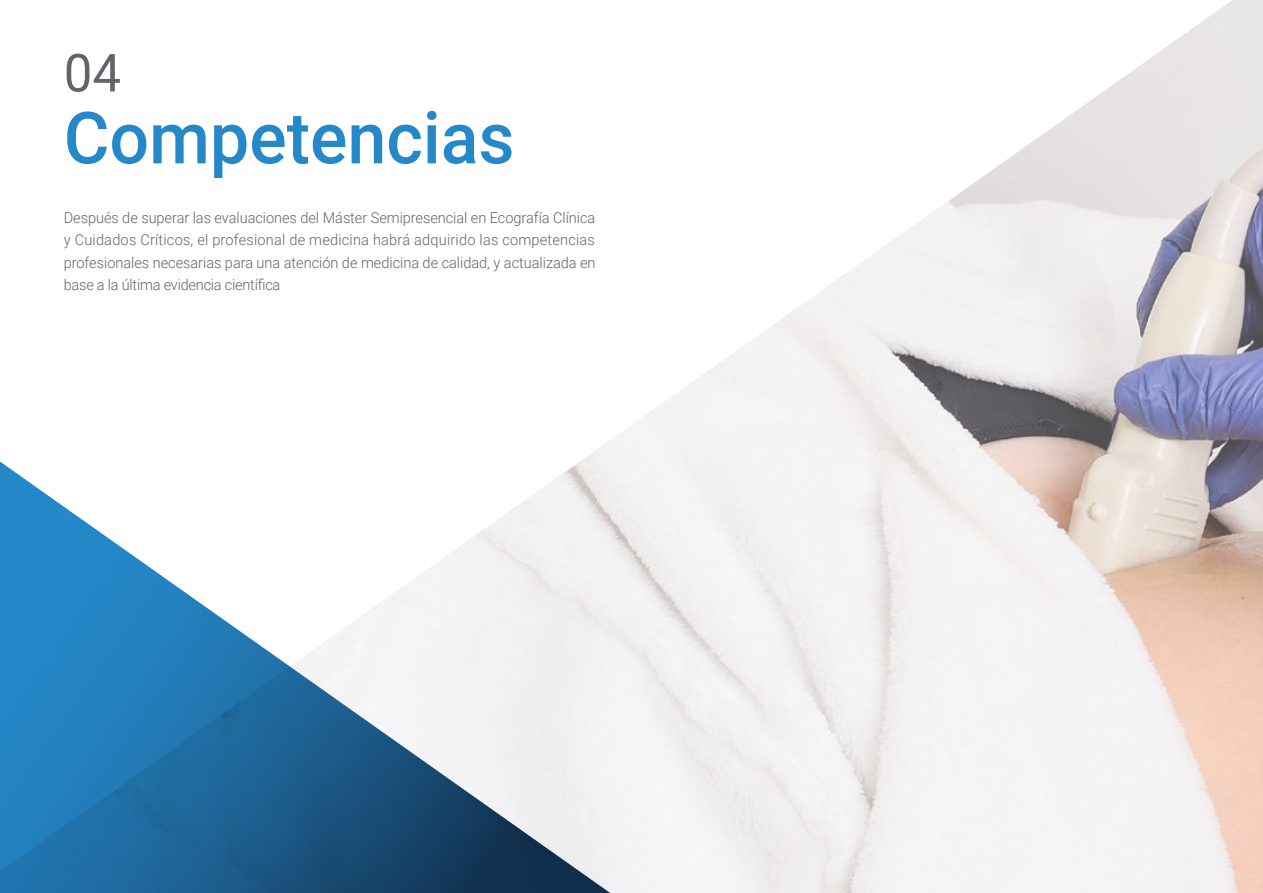
<style>
.page{position:relative;width:1263px;height:893px;background:#fff}
.page>*{position:absolute;margin:0;border:0;box-sizing:border-box;transform-origin:0 0}
.t1{font:500 72px "Roboto";color:#2488c9}
.t2{font:52.5px "Roboto";color:#61646a}
.t3{font:300 15px/22.5px "Roboto";letter-spacing:-.015em;color:#61646a;text-align:justify}
</style>
<div class="page">
<img style="left:603px;top:0;width:660px;height:893px">
<svg style="left:0;top:446px;width:640px;height:447px"></svg>
<h2 class="t2" style="left:64px;top:36px;width:59px">04</h2>
<h1 class="t1" style="left:64px;top:87px;width:452px">Competencias</h1>
<p class="t3" style="left:64px;top:206px;width:533px">Después de superar las evaluaciones del Máster Semipresencial en Ecografía Clínica y Cuidados Críticos, el profesional de medicina habrá adquirido las competencias profesionales necesarias para una atención de medicina de calidad, y actualizada en base a la última evidencia científica</p>
</div>
